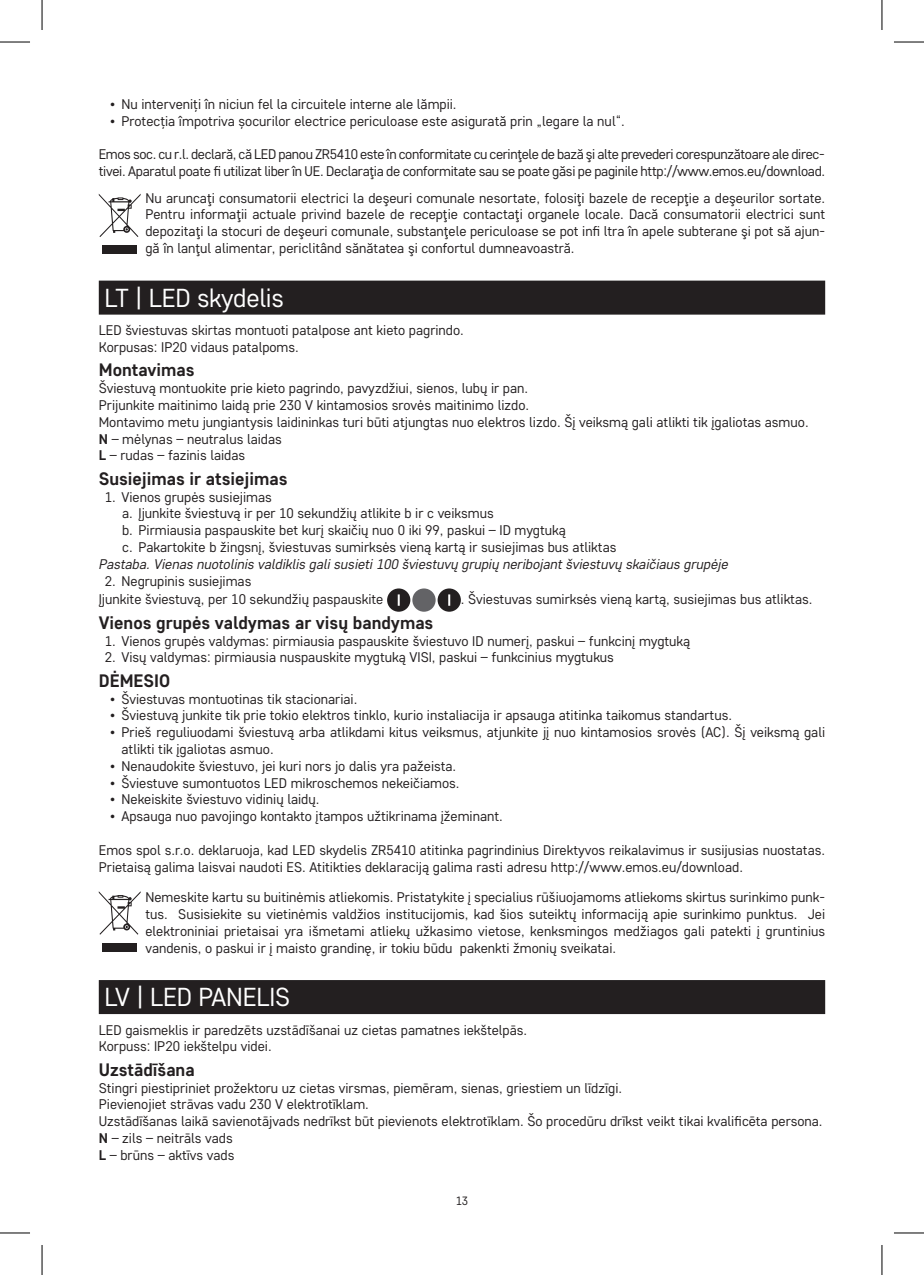
<style>
.page{position:relative;width:924px;height:1275px;background:#fff}
.page>*{position:absolute;margin:0;border:0;box-sizing:border-box;transform-origin:0 0}
.t1{font:26px "Core Sans D35";letter-spacing:-.01em;color:#fff}
.t2{font:700 18px "Core Sans D55";color:#231f20}
.t3{font:14px/16.8px "Core Sans D35";color:#231f20}
.t4{font:14px/16.8px "Core Sans D35";letter-spacing:-.025em;color:#231f20}
.t5{font:italic 14px "Core Sans D35";color:#231f20}
.t6{font:12px "Core Sans D35";color:#231f20}
.s1{font-family:"Core Sans D55";font-weight:700}
</style>
<div class="page">
<div style="left:99px;top:281px;width:725px;height:34px;background:#231f20"></div>
<div style="left:99px;top:980px;width:725px;height:34px;background:#231f20"></div>
<svg style="left:99px;top:194px;width:41px;height:43px"></svg>
<div style="left:102px;top:246px;width:35px;height:8px;background:#231f20"></div>
<div style="left:412px;top:588px;width:23px;height:24px;background:#636366;border-radius:50%"></div>
<div style="left:387px;top:588px;width:23px;height:24px;background:#231f20;border-radius:50%"></div>
<svg style="left:397px;top:594px;width:2px;height:12px"></svg>
<div style="left:437px;top:588px;width:23px;height:24px;background:#231f20;border-radius:50%"></div>
<svg style="left:448px;top:594px;width:2px;height:12px"></svg>
<svg style="left:99px;top:891px;width:41px;height:43px"></svg>
<div style="left:102px;top:943px;width:35px;height:9px;background:#231f20"></div>
<hr style="left:0;top:42px;width:30px;height:1px;background:#000">
<hr style="left:893px;top:42px;width:30px;height:1px;background:#000">
<hr style="left:0;top:1232px;width:30px;height:1px;background:#000">
<hr style="left:893px;top:1232px;width:30px;height:1px;background:#000">
<hr style="left:42px;top:0;width:1px;height:30px;background:#000">
<hr style="left:42px;top:1245px;width:1px;height:30px;background:#000">
<hr style="left:881px;top:0;width:1px;height:30px;background:#000">
<hr style="left:881px;top:1245px;width:1px;height:30px;background:#000">
<p class="t3" style="left:110px;top:95px;width:348px">• Nu interveniți în niciun fel la circuitele interne ale lămpii.</p>
<p class="t3" style="left:110px;top:112px;width:516px">• Protecția împotriva șocurilor electrice periculoase este asigurată prin „legare la nul“.</p>
<p class="t4" style="left:99px;top:146px;width:727px">Emos soc. cu r.l. declară, că LED panou ZR5410 este în conformitate cu cerinţele de bază şi alte prevederi corespunzătoare ale direc&shy;tivei. Aparatul poate fi utilizat liber în UE. Declaraţia de conformitate sau se poate găsi pe paginile http://www.emos.eu/download.</p>
<p class="t3" style="left:145px;top:189px;width:681px;text-align:justify">Nu aruncaţi consumatorii electrici la deşeuri comunale nesortate, folosiţi bazele de recepţie a deşeurilor sortate.<br>Pentru informaţii actuale privind bazele de recepţie contactaţi organele locale. Dacă consumatorii electrici sunt depozitaţi la stocuri de deşeuri comunale, substanţele periculoase se pot infi ltra în apele subterane şi pot să ajun&shy;gă în lanţul alimentar, periclitând sănătatea şi confortul dumneavoastră.</p>
<h1 class="t1" style="left:104px;top:281px;width:181px">LT | LED skydelis</h1>
<p class="t3" style="left:99px;top:321px;width:366px">LED šviestuvas skirtas montuoti patalpose ant kieto pagrindo.<br>Korpusas: IP20 vidaus patalpoms.</p>
<p class="t2" style="left:99px;top:358px;width:97px">Montavimas</p>
<p class="t3" style="left:99px;top:379px;width:711px">Šviestuvą montuokite prie kieto pagrindo, pavyzdžiui, sienos, lubų ir pan.<br>Prijunkite maitinimo laidą prie 230 V kintamosios srovės maitinimo lizdo.<br>Montavimo metu jungiantysis laidininkas turi būti atjungtas nuo elektros lizdo. Šį veiksmą gali atlikti tik įgaliotas asmuo.<br><span class="s1">N</span> – mėlynas – neutralus laidas<br><span class="s1">L</span> – rudas – fazinis laidas</p>
<p class="t2" style="left:99px;top:467px;width:190px">Susiejimas ir atsiejimas</p>
<p class="t3" style="left:122px;top:488px;width:495px;text-indent:-17px">1. Vienos grupės susiejimas<br>a. Įjunkite šviestuvą ir per 10 sekundžių atlikite b ir c veiksmus<br>b. Pirmiausia paspauskite bet kurį skaičių nuo 0 iki 99, paskui – ID mygtuką<br>c. Pakartokite b žingsnį, šviestuvas sumirksės vieną kartą ir susiejimas bus atliktas</p>
<p class="t5" style="left:99px;top:555px;width:630px">Pastaba. Vienas nuotolinis valdiklis gali susieti 100 šviestuvų grupių neribojant šviestuvų skaičiaus grupėje</p>
<p class="t3" style="left:99px;top:571px;width:286px;line-height:18.6px;text-indent:6px">2. Negrupinis susiejimas<br>Įjunkite šviestuvą, per 10 sekundžių paspauskite</p>
<p class="t3" style="left:460px;top:590px;width:353px">. Šviestuvas sumirksės vieną kartą, susiejimas bus atliktas.</p>
<p class="t2" style="left:99px;top:610px;width:336px">Vienos grupės valdymas ar visų bandymas</p>
<p class="t3" style="left:105px;top:632px;width:586px">1. Vienos grupės valdymas: pirmiausia paspauskite šviestuvo ID numerį, paskui – funkcinį mygtuką</p>
<p class="t3" style="left:105px;top:648px;width:510px">2. Visų valdymas: pirmiausia nuspauskite mygtuką VISI, paskui – funkcinius mygtukus</p>
<p class="t2" style="left:99px;top:668px;width:73px">DĖMESIO</p>
<p class="t3" style="left:110px;top:690px;width:248px">• Šviestuvas montuotinas tik stacionariai.</p>
<p class="t3" style="left:110px;top:706px;width:623px">• Šviestuvą junkite tik prie tokio elektros tinklo, kurio instaliacija ir apsauga atitinka taikomus standartus.</p>
<p class="t3" style="left:121px;top:723px;width:704px;text-indent:-11px">• Prieš reguliuodami šviestuvą arba atlikdami kitus veiksmus, atjunkite jį nuo kintamosios srovės (AC). Šį veiksmą gali atlikti tik įgaliotas asmuo.</p>
<p class="t3" style="left:110px;top:757px;width:347px">• Nenaudokite šviestuvo, jei kuri nors jo dalis yra pažeista.</p>
<p class="t3" style="left:110px;top:774px;width:351px">• Šviestuve sumontuotos LED mikroschemos nekeičiamos.</p>
<p class="t3" style="left:110px;top:790px;width:211px">• Nekeiskite šviestuvo vidinių laidų.</p>
<p class="t3" style="left:110px;top:807px;width:394px">• Apsauga nuo pavojingo kontakto įtampos užtikrinama įžeminant.</p>
<p class="t3" style="left:99px;top:841px;width:727px">Emos spol s.r.o. deklaruoja, kad LED skydelis ZR5410 atitinka pagrindinius Direktyvos reikalavimus ir susijusias nuostatas.<br>Prietaisą galima laisvai naudoti ES. Atitikties deklaraciją galima rasti adresu http://www.emos.eu/download.</p>
<p class="t3" style="left:145px;top:888px;width:681px;text-align:justify">Nemeskite kartu su buitinėmis atliekomis. Pristatykite į specialius rūšiuojamoms atliekoms skirtus surinkimo punk&shy;tus. Susisiekite su vietinėmis valdžios institucijomis, kad šios suteiktų informaciją apie surinkimo punktus. Jei elektroniniai prietaisai yra išmetami atliekų užkasimo vietose, kenksmingos medžiagos gali patekti į gruntinius vandenis, o paskui ir į maisto grandinę, ir tokiu būdu pakenkti žmonių sveikatai.</p>
<h1 class="t1" style="left:104px;top:980px;width:187px">LV | LED PANELIS</h1>
<p class="t3" style="left:99px;top:1020px;width:429px">LED gaismeklis ir paredzēts uzstādīšanai uz cietas pamatnes iekštelpās.<br>Korpuss: IP20 iekštelpu videi.</p>
<p class="t2" style="left:99px;top:1057px;width:97px">Uzstādīšana</p>
<p class="t3" style="left:99px;top:1078px;width:725px">Stingri piestipriniet prožektoru uz cietas virsmas, piemēram, sienas, griestiem un līdzīgi.<br>Pievienojiet strāvas vadu 230 V elektrotīklam.<br>Uzstādīšanas laikā savienotājvads nedrīkst būt pievienots elektrotīklam. Šo procedūru drīkst veikt tikai kvalificēta persona.<br><span class="s1">N</span> – zils – neitrāls vads<br><span class="s1">L</span> – brūns – aktīvs vads</p>
<p class="t6" style="left:455px;top:1192px;width:14px">13</p>
</div>
